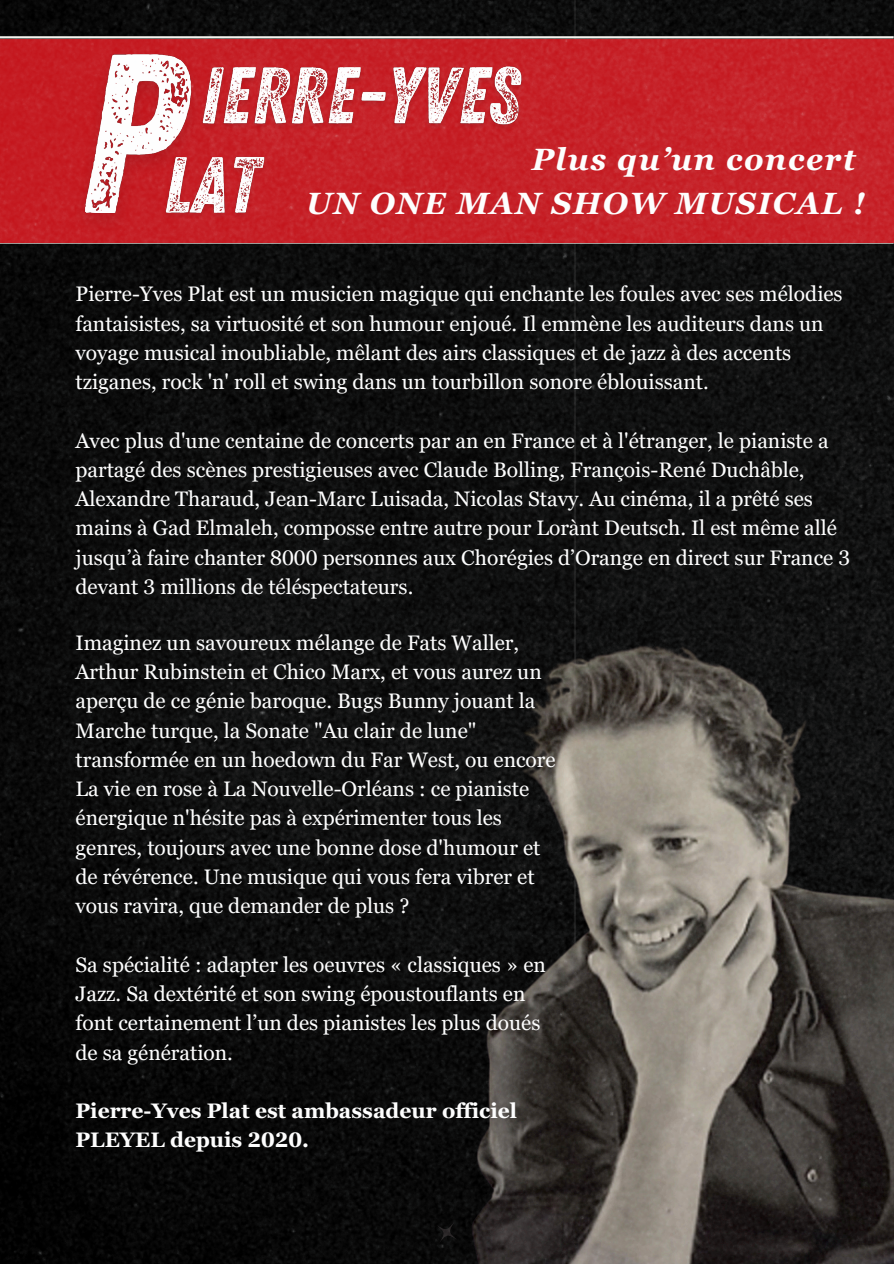
<style>
.page{position:relative;width:894px;height:1264px;background:#fff}
.page>*{position:absolute;margin:0;border:0;box-sizing:border-box;transform-origin:0 0}
.t1{font:italic 700 30.75px/43.8px "Georgia Pro";letter-spacing:.05em;color:#fff}
.t2{font:21px/29.2px "Georgia Pro";color:#fff}
.t3{font:700 21px/29.2px "Georgia Pro";color:#fff}
</style>
<div class="page">
<img style="left:0;top:0;width:893px;height:1263px">
<p class="t1" style="left:306px;top:137px;width:560px;text-indent:226px">Plus qu’un concert<br>UN ONE MAN SHOW MUSICAL !</p>
<p class="t2" style="left:75px;top:279px;width:768px">Pierre-Yves Plat est un musicien magique qui enchante les foules avec ses mélodies fantaisistes, sa virtuosité et son humour enjoué. Il emmène les auditeurs dans un voyage musical inoubliable, mêlant des airs classiques et de jazz à des accents tziganes, rock 'n' roll et swing dans un tourbillon sonore éblouissant.</p>
<p class="t2" style="left:75px;top:425px;width:776px">Avec plus d'une centaine de concerts par an en France et à l'étranger, le pianiste a partagé des scènes prestigieuses avec Claude Bolling, François-René Duchâble, Alexandre Tharaud, Jean-Marc Luisada, Nicolas Stavy. Au cinéma, il a prêté ses mains à Gad Elmaleh, composse entre autre pour Lorànt Deutsch. Il est même allé jusqu’à faire chanter 8000 personnes aux Chorégies d’Orange en direct sur France 3 devant 3 millions de téléspectateurs.</p>
<p class="t2" style="left:75px;top:628px;width:481px">Imaginez un savoureux mélange de Fats Waller, Arthur Rubinstein et Chico Marx, et vous aurez un aperçu de ce génie baroque. Bugs Bunny jouant la Marche turque, la Sonate "Au clair de lune" transformée en un hoedown du Far West, ou encore La vie en rose à La Nouvelle-Orléans : ce pianiste énergique n'hésite pas à expérimenter tous les genres, toujours avec une bonne dose d'humour et de révérence. Une musique qui vous fera vibrer et vous ravira, que demander de plus ?</p>
<p class="t2" style="left:75px;top:949px;width:471px">Sa spécialité : adapter les oeuvres « classiques » en Jazz. Sa dextérité et son swing époustouflants en font certainement l’un des pianistes les plus doués de sa génération.</p>
<p class="t3" style="left:75px;top:1096px;width:443px">Pierre-Yves Plat est ambassadeur officiel<br>PLEYEL depuis 2020.</p>
</div>
